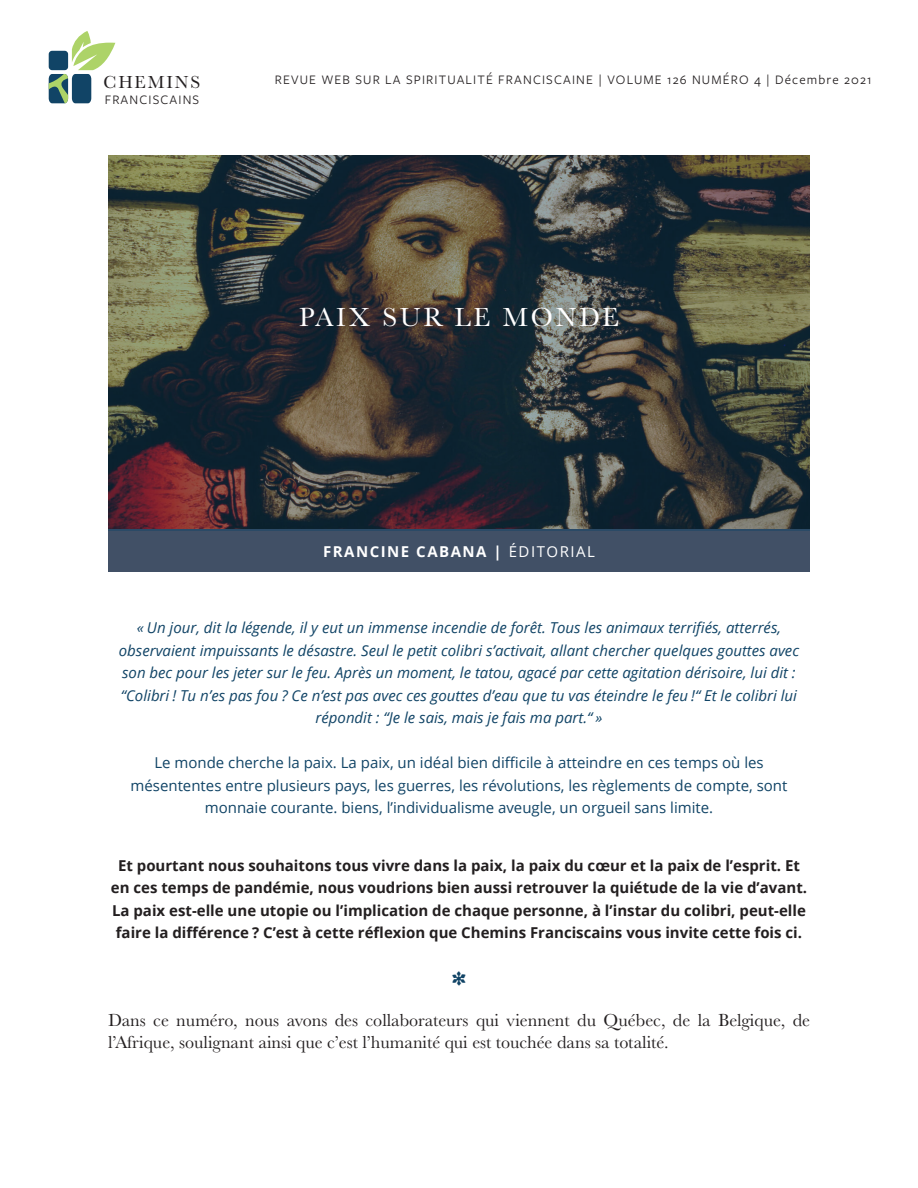
<style>
.page{position:relative;width:918px;height:1188px;background:#fff}
.page>*{position:absolute;margin:0;border:0;box-sizing:border-box;transform-origin:0 0}
.t1{font:27px "Baskerville URW";letter-spacing:.1em;color:#fff}
.t2{font:18px/21.6px "Baskerville URW";color:#231f20}
.t3{font:18px "Baskerville URW";letter-spacing:.1em;color:#231f20}
.t4{font:italic 15px/22.5px "Open Sans";color:#146;text-align:center}
.t5{font:700 15px/22.5px "Open Sans";color:#231f20;text-align:center}
.t6{font:15px/22.5px "Open Sans";color:#146;text-align:center}
.t7{font:700 15px "Open Sans";letter-spacing:.1em;color:#fff}
.t8{font:13.5px "Freight Sans Pro";letter-spacing:.085em;color:#231f20}
.s1{font-weight:400}
</style>
<div class="page">
<svg style="left:49px;top:31px;width:66px;height:72px"></svg>
<div style="left:108px;top:530px;width:702px;height:42px;background:#415066"></div>
<svg style="left:108px;top:155px;width:702px;height:375px"></svg>
<p class="t3" style="left:104px;top:70px;width:98px">CHEMINS</p>
<p class="t8" style="left:105px;top:90px;width:96px">FRANCISCAINS</p>
<p class="t8" style="left:275px;top:71px;width:598px">REVUE WEB SUR LA SPIRITUALITÉ FRANCISCAINE | VOLUME 126 NUMÉRO 4 | Décembre 2021</p>
<h1 class="t1" style="left:299px;top:299px;width:321px">PAIX SUR LE MONDE</h1>
<p class="t7" style="left:323px;top:541px;width:273px">FRANCINE CABANA | <span class="s1">ÉDITORIAL</span></p>
<p class="t4" style="left:119px;top:616px;width:682px">« Un jour, dit la légende, il y eut un immense incendie de forêt. Tous les animaux terrifiés, atterrés, observaient impuissants le désastre. Seul le petit colibri s’activait, allant chercher quelques gouttes avec son bec pour les jeter sur le feu. Après un moment, le tatou, agacé par cette agitation dérisoire, lui dit : “Colibri ! Tu n’es pas fou ? Ce n’est pas avec ces gouttes d’eau que tu vas éteindre le feu !“ Et le colibri lui répondit : “Je le sais, mais je fais ma part.“ »</p>
<p class="t6" style="left:131px;top:751px;width:658px">Le monde cherche la paix. La paix, un idéal bien difficile à atteindre en ces temps où les mésententes entre plusieurs pays, les guerres, les révolutions, les règlements de compte, sont monnaie courante. biens, l’individualisme aveugle, un orgueil sans limite.</p>
<p class="t5" style="left:111px;top:854px;width:698px">Et pourtant nous souhaitons tous vivre dans la paix, la paix du cœur et la paix de l’esprit. Et en ces temps de pandémie, nous voudrions bien aussi retrouver la quiétude de la vie d’avant.<br>La paix est-elle une utopie ou l’implication de chaque personne, à l’instar du colibri, peut-elle faire la différence ? C’est à cette réflexion que Chemins Franciscains vous invite cette fois ci.</p>
<p class="t2" style="left:108px;top:1009px;width:704px">Dans ce numéro, nous avons des collaborateurs qui viennent du Québec, de la Belgique, de l’Afrique, soulignant ainsi que c’est l’humanité qui est touchée dans sa totalité.</p>
</div>
